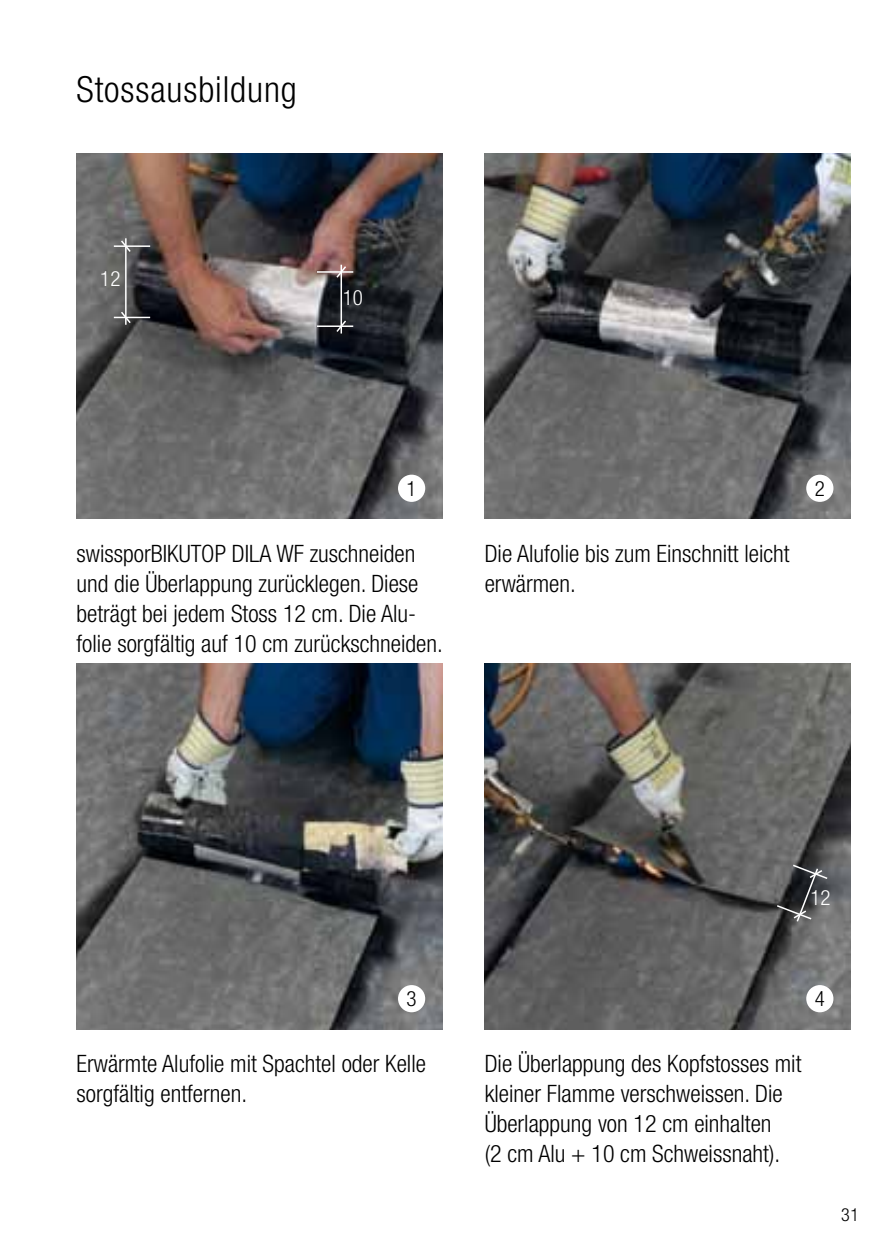
<style>
.page{position:relative;width:893px;height:1259px;background:#fff}
.page>*{position:absolute;margin:0;border:0;box-sizing:border-box;transform-origin:0 0}
.t1{font:300 condensed 36px "Helvetica Neue LT Std";letter-spacing:.025em;color:#000}
.t2{font:300 condensed 24px/30px "Helvetica Neue LT Std";color:#000}
.t3{font:300 condensed 21px "Helvetica Neue LT Std";color:#fff}
.t4{font:300 condensed 21px "Helvetica Neue LT Std";color:#000}
.t5{font:300 condensed 18px "Helvetica Neue LT Std";color:#000}
</style>
<div class="page">
<img style="left:485px;top:663px;width:365px;height:366px">
<img style="left:77px;top:153px;width:365px;height:366px">
<img style="left:77px;top:663px;width:365px;height:366px">
<img style="left:485px;top:153px;width:365px;height:366px">
<div style="left:398px;top:475px;width:27px;height:27px;background:#fff;border-radius:50%"></div>
<div style="left:806px;top:475px;width:27px;height:27px;background:#fff;border-radius:50%"></div>
<div style="left:398px;top:985px;width:27px;height:27px;background:#fff;border-radius:50%"></div>
<div style="left:806px;top:985px;width:27px;height:27px;background:#fff;border-radius:50%"></div>
<hr style="left:125px;top:238px;width:2px;height:87px;background:#fff">
<svg style="left:119px;top:239px;width:13px;height:14px"></svg>
<hr style="left:114px;top:245px;width:36px;height:2px;background:#fff">
<svg style="left:119px;top:310px;width:13px;height:15px"></svg>
<hr style="left:114px;top:317px;width:36px;height:1px;background:#fff">
<hr style="left:340px;top:265px;width:2px;height:68px;background:#fff">
<svg style="left:335px;top:265px;width:13px;height:14px"></svg>
<hr style="left:317px;top:271px;width:36px;height:2px;background:#fff">
<svg style="left:335px;top:319px;width:13px;height:14px"></svg>
<hr style="left:317px;top:325px;width:36px;height:2px;background:#fff">
<svg style="left:775px;top:863px;width:54px;height:60px;background:#525355"></svg>
<h1 class="t1" style="left:77px;top:69px;width:222px">Stossausbildung</h1>
<p class="t3" style="left:100px;top:266px;width:22px">12</p>
<p class="t3" style="left:343px;top:285px;width:22px">10</p>
<p class="t4" style="left:407px;top:476px;width:12px">1</p>
<p class="t4" style="left:815px;top:476px;width:12px">2</p>
<p class="t2" style="left:77px;top:538px;width:368px">swissporBIKUTOP DILA WF zuschneiden und die Überlappung zurücklegen. Diese beträgt bei jedem Stoss 12 cm. Die Alu&shy;folie sorgfältig auf 10 cm zurückschneiden.</p>
<p class="t2" style="left:485px;top:538px;width:306px">Die Alufolie bis zum Einschnitt leicht erwärmen.</p>
<p class="t3" style="left:810px;top:885px;width:22px">12</p>
<p class="t4" style="left:407px;top:986px;width:12px">3</p>
<p class="t4" style="left:815px;top:986px;width:12px">4</p>
<p class="t2" style="left:77px;top:1048px;width:351px">Erwärmte Alufolie mit Spachtel oder Kelle sorgfältig entfernen.</p>
<p class="t2" style="left:485px;top:1048px;width:318px">Die Überlappung des Kopfstosses mit kleiner Flamme verschweissen. Die Überlappung von 12 cm einhalten<br>(2 cm Alu + 10 cm Schweissnaht).</p>
<p class="t5" style="left:841px;top:1204px;width:19px">31</p>
</div>
